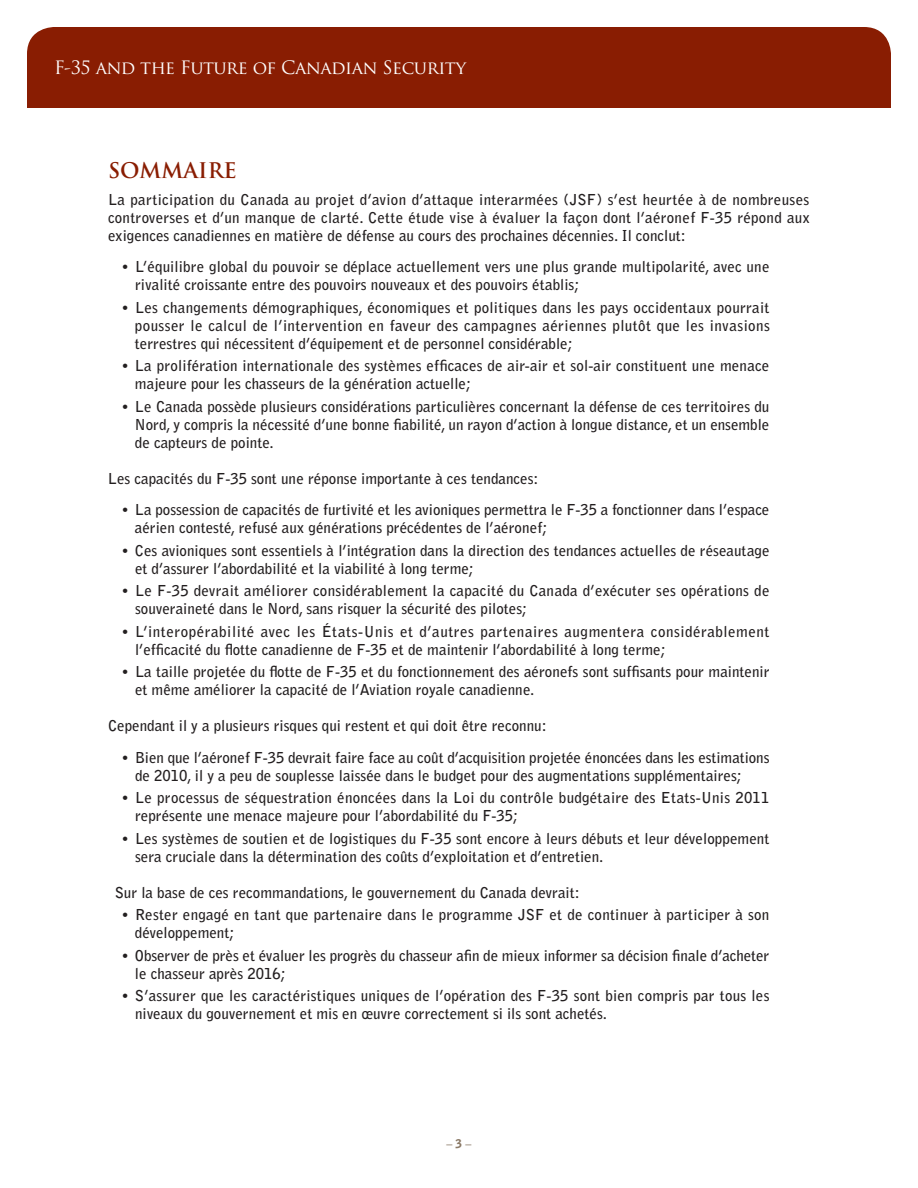
<style>
.page{position:relative;width:918px;height:1188px;background:#fff}
.page>*{position:absolute;margin:0;border:0;box-sizing:border-box;transform-origin:0 0}
.t1{font:700 21px "Trajan Pro";color:#891d02}
.t2{font:18px "Trajan Pro";letter-spacing:-.025em;color:#fff}
.t3{font:700 15px/18px "Bell Gothic Std";color:#231f20}
.t4{font:700 15px/18px "Bell Gothic Std";letter-spacing:.035em;color:#231f20}
.t5{font:700 12px "Bell Gothic Std";color:#8a7966}
.s1{font-weight:900}
</style>
<div class="page">
<div style="left:27px;top:27px;width:864px;height:81px;background:#891d02"></div>
<p class="t2" style="left:54px;top:56px;width:414px">F-35 and the Future of Canadian Security</p>
<h1 class="t1" style="left:108px;top:157px;width:130px">SOMMAIRE</h1>
<p class="t3" style="left:108px;top:190px;width:704px;text-align:justify">La participation du Canada au projet d’avion d’attaque interarmées (JSF) s’est heurtée à de nombreuses controverses et d’un manque de clarté. Cette étude vise à évaluer la façon dont l’aéronef F-35 répond aux exigences canadiennes en matière de défense au cours des prochaines décennies. Il conclut:</p>
<p class="t3" style="left:135px;top:258px;width:636px;text-indent:-14px">• L’équilibre global du pouvoir se déplace actuellement vers une plus grande multipolarité, avec une rivalité croissante entre des pouvoirs nouveaux et des pouvoirs établis;</p>
<p class="t3" style="left:135px;top:298px;width:636px;text-align:justify;text-indent:-13px">• Les changements démographiques, économiques et politiques dans les pays occidentaux pourrait pousser le calcul de l’intervention en faveur des campagnes aériennes plutôt que les invasions terrestres qui nécessitent d’équipement et de personnel considérable;</p>
<p class="t3" style="left:135px;top:357px;width:636px;text-indent:-13px">• La prolifération internationale des systèmes efficaces de air-air et sol-air constituent une menace majeure pour les chasseurs de la génération actuelle;</p>
<p class="t3" style="left:135px;top:397px;width:636px;text-align:justify;text-indent:-14px">• Le Canada possède plusieurs considérations particulières concernant la défense de ces territoires du Nord, y compris la nécessité d’une bonne fiabilité, un rayon d’action à longue distance, et un ensemble de capteurs de pointe.</p>
<p class="t3" style="left:108px;top:469px;width:432px">Les capacités du F-35 sont une réponse importante à ces tendances:</p>
<p class="t3" style="left:135px;top:501px;width:636px;text-indent:-14px">• La possession de capacités de furtivité et les avioniques permettra le F-35 a fonctionner dans l’espace aérien contesté, refusé aux générations précédentes de l’aéronef;</p>
<p class="t3" style="left:135px;top:541px;width:636px;text-indent:-14px">• Ces avioniques sont essentiels à l’intégration dans la direction des tendances actuelles de réseautage et d’assurer l’abordabilité et la viabilité à long terme;</p>
<p class="t3" style="left:135px;top:582px;width:636px;text-indent:-13px">• Le F-35 devrait améliorer considérablement la capacité du Canada d’exécuter ses opérations de souveraineté dans le Nord, sans risquer la sécurité des pilotes;</p>
<p class="t4" style="left:135px;top:622px;width:636px;text-indent:-14px">• L’interopérabilité avec les États-Unis et d’autres partenaires augmentera considérablement l’efficacité du flotte canadienne de F-35 et de maintenir l’abordabilité à long terme;</p>
<p class="t3" style="left:135px;top:663px;width:636px;text-indent:-14px">• La taille projetée du flotte de F-35 et du fonctionnement des aéronefs sont suffisants pour maintenir et même améliorer la capacité de l’Aviation royale canadienne.</p>
<p class="t3" style="left:108px;top:717px;width:440px">Cependant il y a plusieurs risques qui restent et qui doit être reconnu:</p>
<p class="t3" style="left:135px;top:748px;width:636px;text-indent:-14px">• Bien que l’aéronef F-35 devrait faire face au coût d’acquisition projetée énoncées dans les estimations de 2010, il y a peu de souplesse laissée dans le budget pour des augmentations supplémentaires;</p>
<p class="t3" style="left:135px;top:789px;width:636px;text-indent:-14px">• Le processus de séquestration énoncées dans la Loi du contrôle budgétaire des Etats-Unis 2011 représente une menace majeure pour l’abordabilité du F-35;</p>
<p class="t3" style="left:135px;top:829px;width:636px;text-indent:-13px">• Les systèmes de soutien et de logistiques du F-35 sont encore à leurs débuts et leur développement sera cruciale dans la détermination des coûts d’exploitation et d’entretien.</p>
<p class="t3" style="left:115px;top:883px;width:466px">Sur la base de ces recommandations, le gouvernement du Canada devrait:</p>
<p class="t3" style="left:135px;top:906px;width:636px;text-indent:-13px">• Rester engagé en tant que partenaire dans le programme JSF et de continuer à participer à son développement;</p>
<p class="t3" style="left:135px;top:946px;width:636px;text-indent:-13px">• Observer de près et évaluer les progrès du chasseur afin de mieux informer sa décision finale d’acheter le chasseur après 2016;</p>
<p class="t3" style="left:135px;top:987px;width:636px;text-indent:-14px">• S’assurer que les caractéristiques uniques de l’opération des F-35 sont bien compris par tous les niveaux du gouvernement et mis en œuvre correctement si ils sont achetés.</p>
<p class="t5" style="left:446px;top:1136px;width:27px">– <span class="s1">3</span> –</p>
</div>
